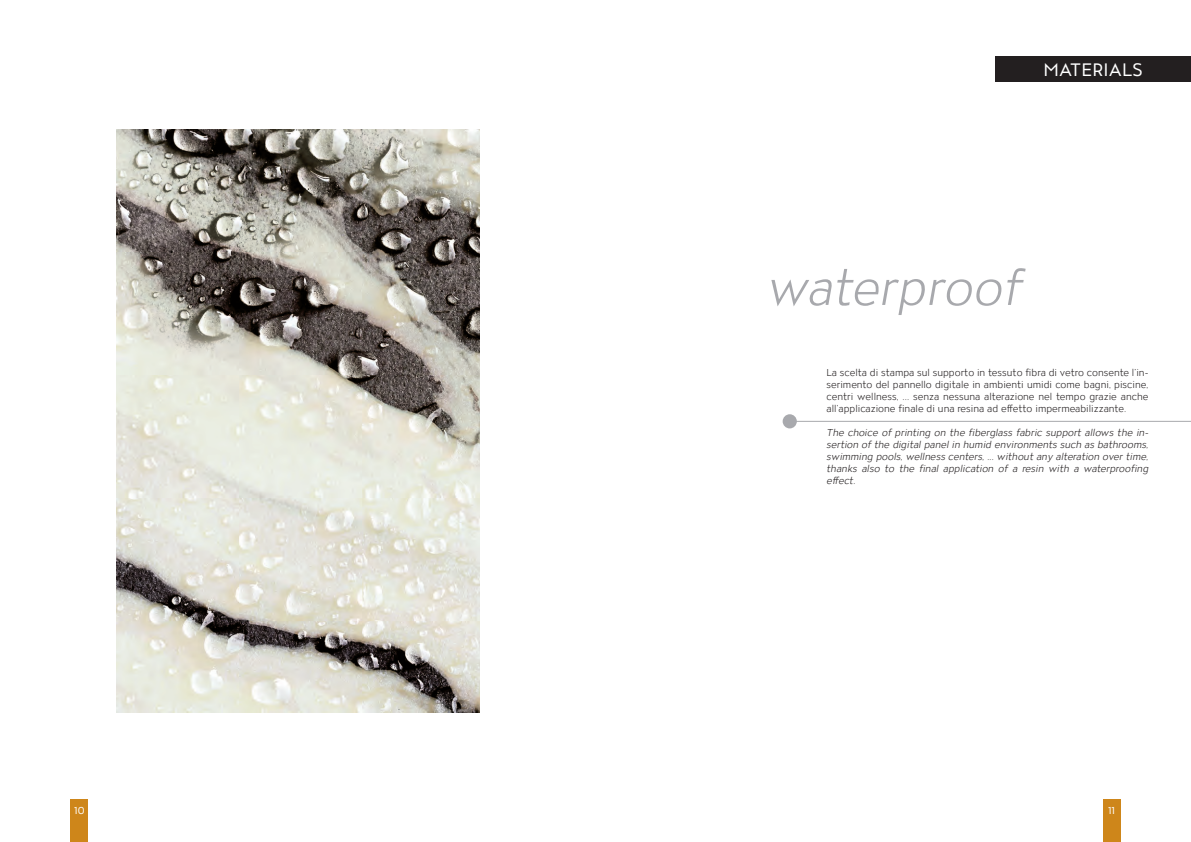
<style>
.page{position:relative;width:1191px;height:842px;background:#fff}
.page>*{position:absolute;margin:0;border:0;box-sizing:border-box;transform-origin:0 0}
.t1{font:italic 300 50px "ATC Overlook";letter-spacing:-.015em;color:#a8a9ad}
.t2{font:18px "ATC Overlook";letter-spacing:.01em;color:#fff}
.t3{font:italic 300 10px/12px "ATC Overlook";color:#231f20;text-align:justify}
.t4{font:300 10px/12px "ATC Overlook";color:#231f20;text-align:justify}
.t5{font:10px "ATC Overlook";color:#fff}
</style>
<div class="page">
<hr style="left:793px;top:421px;width:398px;height:1px;background:#a8a9ad">
<div style="left:782px;top:414px;width:15px;height:14px;background:#a8a9ad;border-radius:50%"></div>
<div style="left:1103px;top:799px;width:17px;height:43px;background:#ce861a"></div>
<div style="left:995px;top:57px;width:196px;height:25px;background:#231f20"></div>
<img style="left:116px;top:130px;width:363px;height:582px">
<div style="left:71px;top:799px;width:17px;height:43px;background:#ce861a"></div>
<p class="t5" style="left:74px;top:805px;width:12px">10</p>
<p class="t2" style="left:1043px;top:59px;width:101px">MATERIALS</p>
<p class="t1" style="left:766px;top:259px;width:256px">waterproof</p>
<p class="t4" style="left:826px;top:367px;width:323px">La scelta di stampa sul supporto in tessuto fibra di vetro consente l’in&shy;serimento del pannello digitale in ambienti umidi come bagni, piscine, centri wellness, ... senza nessuna alterazione nel tempo grazie anche all’applicazione finale di una resina ad effetto impermeabilizzante.</p>
<p class="t3" style="left:826px;top:427px;width:323px">The choice of printing on the fiberglass fabric support allows the in&shy;sertion of the digital panel in humid environments such as bathrooms, swimming pools, wellness centers, ... without any alteration over time, thanks also to the final application of a resin with a waterproofing effect.</p>
<p class="t5" style="left:1108px;top:805px;width:9px">11</p>
</div>
